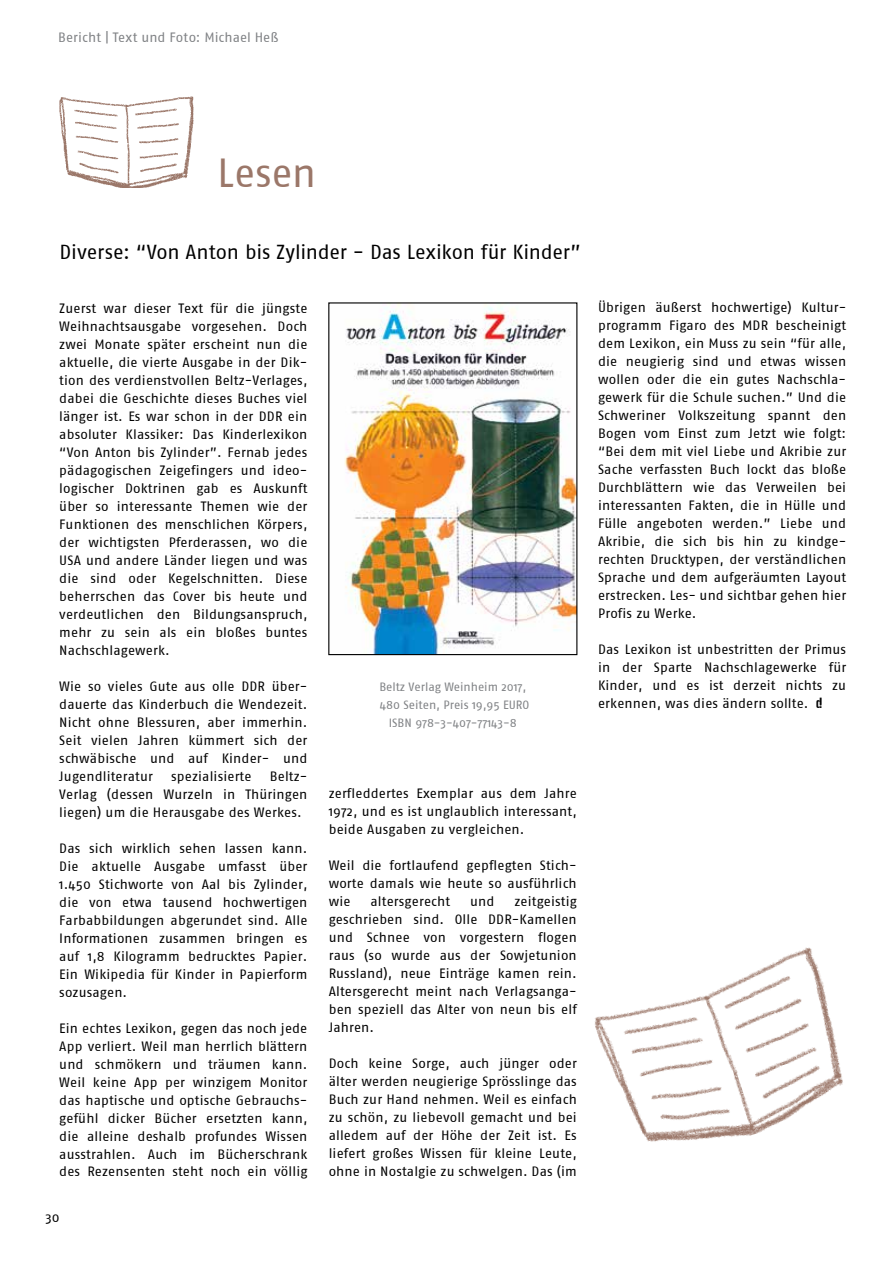
<style>
.page{position:relative;width:893px;height:1263px;background:#fff}
.page>*{position:absolute;margin:0;border:0;box-sizing:border-box;transform-origin:0 0}
.t1{font:40.5px "Fago No Regular Roman";letter-spacing:-.005em;color:#9b7769}
.t2{font:20.25px "Fago No Regular Roman";letter-spacing:-.015em;color:#000}
.t3{font:13.5px/18px "Fago No Regular Roman";letter-spacing:.01em;color:#000;text-align:justify}
.t4{font:13.5px "Fago No Regular Roman";color:#808285}
.t5{font:12px/18px "Fago No Regular Roman";letter-spacing:-.005em;color:#808285;text-align:center}
</style>
<div class="page">
<img style="left:59px;top:96px;width:135px;height:91px">
<img style="left:344px;top:304px;width:231px;height:349px">
<img style="left:594px;top:947px;width:249px;height:195px">
<p class="t4" style="left:58px;top:30px;width:222px">Bericht | Text und Foto: Michael Heß</p>
<h1 class="t1" style="left:217px;top:149px;width:101px">Lesen</h1>
<h2 class="t2" style="left:60px;top:240px;width:523px">Diverse: “Von Anton bis Zylinder - Das Lexikon für Kinder”</h2>
<p class="t3" style="left:59px;top:299px;width:250px">Zuerst war dieser Text für die jüngste Weihnachtsausgabe vorgesehen. Doch zwei Monate später erscheint nun die aktuelle, die vierte Ausgabe in der Dik&shy;tion des verdienstvollen Beltz-Verlages, dabei die Geschichte dieses Buches viel länger ist. Es war schon in der DDR ein absoluter Klassiker: Das Kinderlexikon “Von Anton bis Zylinder”. Fernab jedes pädagogischen Zeigefingers und ideo&shy;logischer Doktrinen gab es Auskunft über so interessante Themen wie der Funktionen des menschlichen Körpers, der wichtigsten Pferderassen, wo die USA und andere Länder liegen und was die sind oder Kegelschnitten. Diese beherrschen das Cover bis heute und verdeutlichen den Bildungsanspruch, mehr zu sein als ein bloßes buntes Nachschlagewerk.</p>
<p class="t3" style="left:59px;top:677px;width:250px">Wie so vieles Gute aus olle DDR über&shy;dauerte das Kinderbuch die Wendezeit.<br>Nicht ohne Blessuren, aber immerhin.<br>Seit vielen Jahren kümmert sich der schwäbische und auf Kinder- und Jugendliteratur</p>
<p class="t3" style="left:171px;top:767px;width:82px">spezialisierte</p>
<p class="t3" style="left:59px;top:767px;width:250px;text-indent:211px">Beltz-Verlag (dessen Wurzeln in Thüringen liegen) um die Herausgabe des Werkes.</p>
<p class="t3" style="left:59px;top:839px;width:250px">Das sich wirklich sehen lassen kann.<br>Die aktuelle Ausgabe umfasst über 1.450 Stichworte von Aal bis Zylinder, die von etwa tausend hochwertigen Farbabbildungen abgerundet sind. Alle Informationen zusammen bringen es auf 1,8 Kilogramm bedrucktes Papier.<br>Ein Wikipedia für Kinder in Papierform sozusagen.</p>
<p class="t3" style="left:59px;top:1019px;width:250px">Ein echtes Lexikon, gegen das noch jede App verliert. Weil man herrlich blättern und schmökern und träumen kann.<br>Weil keine App per winzigem Monitor das haptische und optische Gebrauchs&shy;gefühl dicker Bücher ersetzten kann, die alleine deshalb profundes Wissen ausstrahlen. Auch im Bücherschrank des Rezensenten steht noch ein völlig</p>
<p class="t3" style="left:45px;top:1208px;width:16px">30</p>
<p class="t5" style="left:379px;top:677px;width:151px">Beltz Verlag Weinheim 2017,<br>480 Seiten, Preis 19,95 EURO<br>ISBN 978-3-407-77143-8</p>
<p class="t3" style="left:329px;top:785px;width:250px">zerfleddertes Exemplar aus dem Jahre 1972, und es ist unglaublich interessant, beide Ausgaben zu vergleichen.</p>
<p class="t3" style="left:329px;top:857px;width:250px">Weil die fortlaufend gepflegten Stich&shy;worte damals wie heute so ausführlich wie</p>
<p class="t3" style="left:329px;top:893px;width:250px;text-indent:186px">zeitgeistig geschrieben sind. Olle DDR-Kamellen und Schnee von vorgestern flogen raus (so wurde aus der Sowjetunion Russland), neue Einträge kamen rein.<br>Altersgerecht meint nach Verlagsanga&shy;ben speziell das Alter von neun bis elf Jahren.</p>
<p class="t3" style="left:329px;top:1054px;width:250px">Doch keine Sorge, auch jünger oder älter werden neugierige Sprösslinge das Buch zur Hand nehmen. Weil es einfach zu schön, zu liebevoll gemacht und bei alledem auf der Höhe der Zeit ist. Es liefert großes Wissen für kleine Leute, ohne in Nostalgie zu schwelgen. Das (im</p>
<p class="t3" style="left:370px;top:893px;width:81px">altersgerecht</p>
<p class="t3" style="left:470px;top:893px;width:26px">und</p>
<p class="t3" style="left:598px;top:298px;width:250px">Übrigen äußerst hochwertige) Kultur&shy;programm Figaro des MDR bescheinigt dem Lexikon, ein Muss zu sein “für alle, die neugierig sind und etwas wissen wollen oder die ein gutes Nachschla&shy;gewerk für die Schule suchen.” Und die Schweriner Volkszeitung spannt den Bogen vom Einst zum Jetzt wie folgt: “Bei dem mit viel Liebe und Akribie zur Sache verfassten Buch lockt das bloße Durchblättern wie das Verweilen bei interessanten Fakten, die in Hülle und Fülle angeboten werden.” Liebe und Akribie, die sich bis hin zu kindge&shy;rechten Drucktypen, der verständlichen Sprache und dem aufgeräumten Layout erstrecken. Les- und sichtbar gehen hier Profis zu Werke.</p>
<p class="t3" style="left:598px;top:640px;width:250px">Das Lexikon ist unbestritten der Primus in der Sparte Nachschlagewerke für Kinder, und es ist derzeit nichts zu erkennen, was dies ändern sollte. #</p>
</div>
